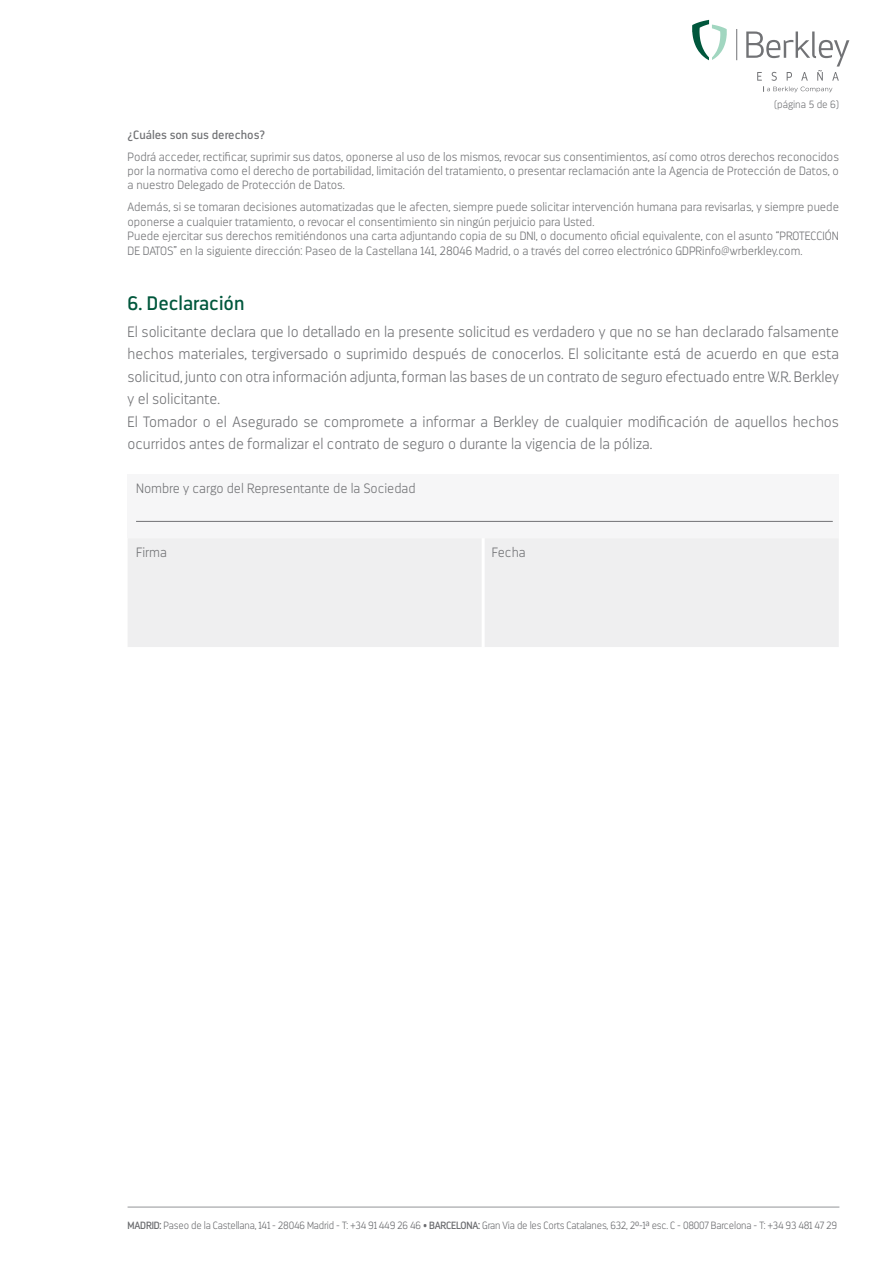
<style>
.page{position:relative;width:893px;height:1263px;background:#fff}
.page>*{position:absolute;margin:0;border:0;box-sizing:border-box;transform-origin:0 0}
.t1{font:19.5px "Darwin";color:#00573c}
.Text_Normal{font:200 15px/22.5px "Darwin";color:#717275;text-align:justify}
.t2{font:200 13.5px "Darwin";color:#717275}
.t3{font:200 12px/14.4px "Darwin";color:#717275}
.Titolet_2{font:12px "Darwin";color:#717275}
.t4{font:200 10.5px "Darwin";letter-spacing:-.02em;color:#6c6d70}
.t5{font:200 10.5px "Darwin";color:#717275}
.s1{font-weight:400}
</style>
<div class="page">
<hr style="left:128px;top:1207px;width:711px;height:1px;background:#939598">
<svg style="left:692px;top:20px;width:35px;height:40px"></svg>
<hr style="left:736px;top:29px;width:1px;height:31px;background:#717275">
<svg style="left:746px;top:32px;width:103px;height:60px"></svg>
<div style="left:128px;top:474px;width:711px;height:64px;background:#f6f6f7"></div>
<div style="left:128px;top:538px;width:711px;height:109px;background:#efeff0"></div>
<hr style="left:482px;top:538px;width:3px;height:109px;background:#fff">
<hr style="left:136px;top:521px;width:697px;height:1px;background:#717275">
<p class="t5" style="left:774px;top:98px;width:66px">(página 5 de 6)</p>
<p class="Titolet_2" style="left:128px;top:127px;width:139px">¿Cuáles son sus derechos?</p>
<p class="t3" style="left:128px;top:149px;width:713px;text-align:justify">Podrá acceder, rectificar, suprimir sus datos, oponerse al uso de los mismos, revocar sus consentimientos, así como otros derechos reconocidos por la normativa como el derecho de portabilidad, limitación del tratamiento, o presentar reclamación ante la Agencia de Protección de Datos, o a nuestro Delegado de Protección de Datos.</p>
<p class="t3" style="left:128px;top:200px;width:713px">Además, si se tomaran decisiones automatizadas que le afecten, siempre puede solicitar intervención humana para revisarlas, y siempre puede oponerse a cualquier tratamiento, o revocar el consentimiento sin ningún perjuicio para Usted.</p>
<p class="t3" style="left:128px;top:229px;width:713px">Puede ejercitar sus derechos remitiéndonos una carta adjuntando copia de su DNI, o documento oficial equivalente, con el asunto “PROTECCIÓN<br>DE DATOS” en la siguiente dirección: Paseo de la Castellana 141, 28046 Madrid, o a través del correo electrónico GDPRinfo@wrberkley.com.</p>
<p class="t1" style="left:128px;top:291px;width:118px">6. Declaración</p>
<p class="Text_Normal" style="left:128px;top:320px;width:713px">El solicitante declara que lo detallado en la presente solicitud es verdadero y que no se han declarado falsamente hechos materiales, tergiversado o suprimido después de conocerlos. El solicitante está de acuerdo en que esta solicitud, junto con otra información adjunta, forman las bases de un contrato de seguro efectuado entre W.R. Berkley y el solicitante.</p>
<p class="Text_Normal" style="left:128px;top:410px;width:713px">El Tomador o el Asegurado se compromete a informar a Berkley de cualquier modificación de aquellos hechos ocurridos antes de formalizar el contrato de seguro o durante la vigencia de la póliza.</p>
<p class="t2" style="left:136px;top:480px;width:281px">Nombre y cargo del Representante de la Sociedad</p>
<p class="t2" style="left:136px;top:544px;width:32px">Firma</p>
<p class="t2" style="left:492px;top:544px;width:35px">Fecha</p>
<p class="t4" style="left:128px;top:1219px;width:711px"><span class="s1">MADRID:</span> Paseo de la Castellana, 141 - 28046 Madrid - T: +34 91 449 26 46 • <span class="s1">BARCELONA:</span> Gran Via de les Corts Catalanes, 632, 2º-1ª esc. C - 08007 Barcelona - T: +34 93 481 47 29</p>
</div>
